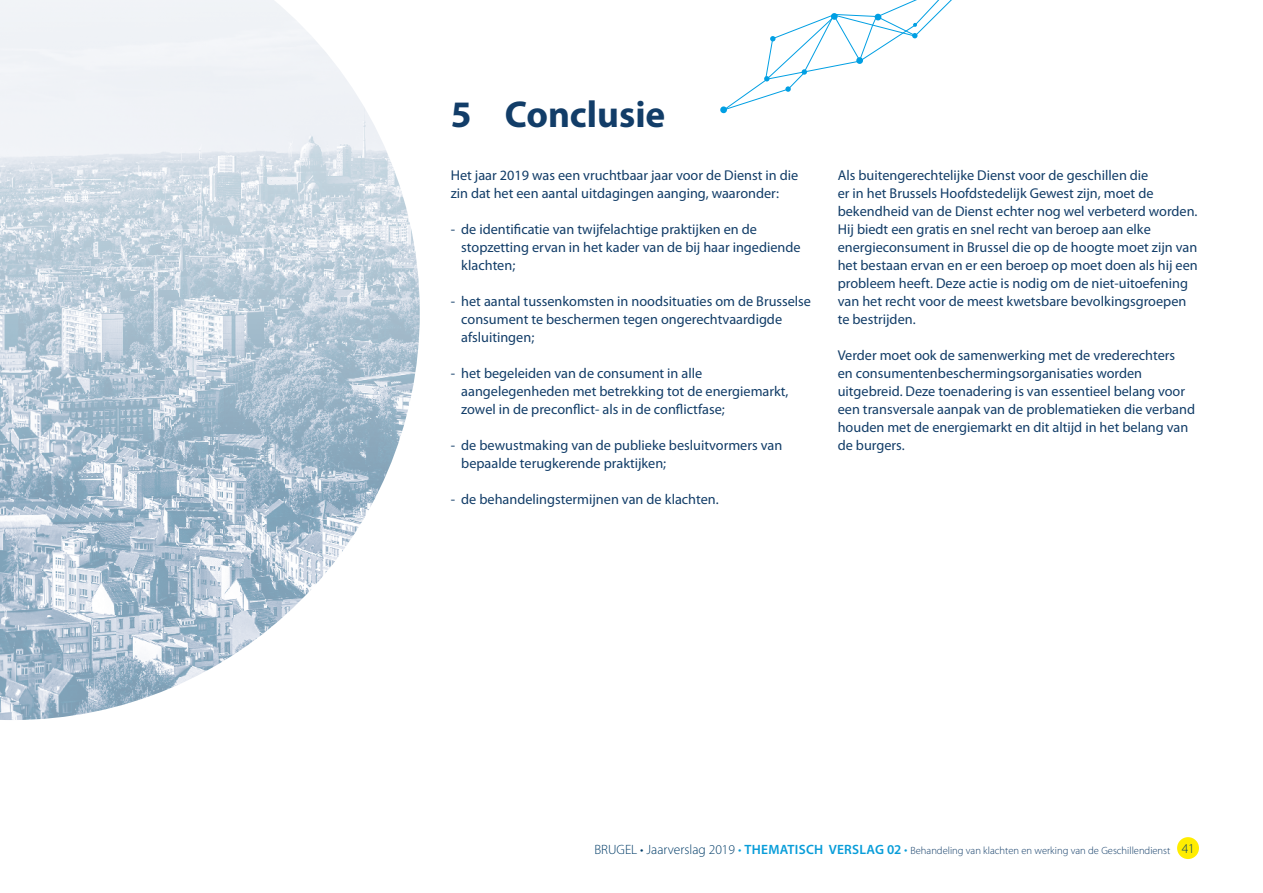
<style>
.page{position:relative;width:1263px;height:893px;background:#fff}
.page>*{position:absolute;margin:0;border:0;box-sizing:border-box;transform-origin:0 0}
.t1{font:700 37.5px "Myriad Pro";color:#123d68}
.t2{font:14.25px/18px "Myriad Pro";color:#123d68}
.t3{font:300 10.5px "Myriad Pro";color:#123d68}
.s1{font-size:13.5px;color:#003c68}
.s2{font-size:13.5px;color:#089dd9}
.s3{font-weight:600;font-size:13.5px;color:#089dd9}
</style>
<div class="page">
<img style="left:0;top:0;width:420px;height:720px">
<svg style="left:0;top:0;width:14px;height:334px"></svg>
<div style="left:720px;top:106px;width:7px;height:7px;background:#009fe3;border-radius:3px"></div>
<svg style="left:723px;top:0;width:229px;height:111px"></svg>
<div style="left:1177px;top:837px;width:22px;height:22px;background:#ffed00;border-radius:50%"></div>
<h1 class="t1" style="left:451px;top:93px;width:216px">5 Conclusie</h1>
<p class="t2" style="left:451px;top:166px;width:349px">Het jaar 2019 was een vruchtbaar jaar voor de Dienst in die zin dat het een aantal uitdagingen aanging, waaronder:</p>
<p class="t2" style="left:461px;top:220px;width:341px;text-indent:-11px">- de identificatie van twijfelachtige praktijken en de stopzetting ervan in het kader van de bij haar ingediende klachten;</p>
<p class="t2" style="left:461px;top:292px;width:351px;text-indent:-11px">- het aantal tussenkomsten in noodsituaties om de Brusselse consument te beschermen tegen ongerechtvaardigde afsluitingen;</p>
<p class="t2" style="left:461px;top:364px;width:329px;text-indent:-11px">- het begeleiden van de consument in alle aangelegenheden met betrekking tot de energiemarkt, zowel in de preconflict- als in de conflictfase;</p>
<p class="t2" style="left:461px;top:436px;width:323px;text-indent:-11px">- de bewustmaking van de publieke besluitvormers van bepaalde terugkerende praktijken;</p>
<p class="t2" style="left:451px;top:490px;width:269px">- de behandelingstermijnen van de klachten.</p>
<p class="t2" style="left:838px;top:166px;width:362px">Als buitengerechtelijke Dienst voor de geschillen die<br>er in het Brussels Hoofdstedelijk Gewest zijn, moet de bekendheid van de Dienst echter nog wel verbeterd worden.<br>Hij biedt een gratis en snel recht van beroep aan elke energieconsument in Brussel die op de hoogte moet zijn van het bestaan ervan en er een beroep op moet doen als hij een probleem heeft. Deze actie is nodig om de niet-uitoefening van het recht voor de meest kwetsbare bevolkingsgroepen te bestrijden.</p>
<p class="t2" style="left:838px;top:346px;width:359px">Verder moet ook de samenwerking met de vrederechters<br>en consumentenbeschermingsorganisaties worden uitgebreid. Deze toenadering is van essentieel belang voor een transversale aanpak van de problematieken die verband houden met de energiemarkt en dit altijd in het belang van de burgers.</p>
<p class="t3" style="left:594px;top:844px;width:602px"><span class="s1">BRUGEL • Jaarverslag 2019</span> <span class="s2">•</span> <span class="s3">THEMATISCH VERSLAG 02</span> <span class="s2">•</span> Behandeling van klachten en werking van de Geschillendienst <span class="s1">41</span></p>
</div>
